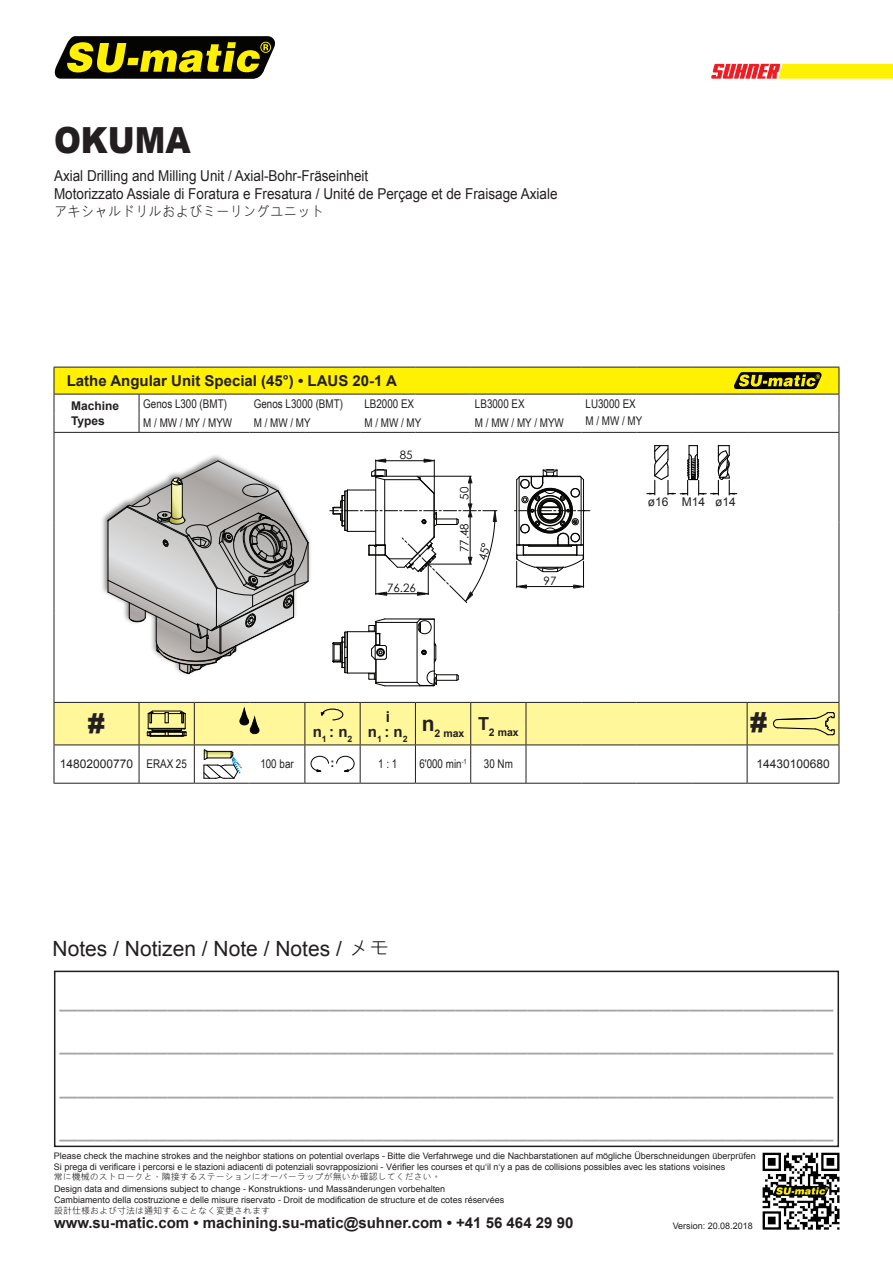
<style>
.page{position:relative;width:893px;height:1263px;background:#fff}
.page>*{position:absolute;margin:0;border:0;box-sizing:border-box;transform-origin:0 0}
.t1{font:36px/43.2px "Minion Pro";color:#a4a5a9;text-align:justify}
.t2{font:900 36px "Arial";color:#231f20;scale:.9 1}
.t3{font:900 27px "Arial";color:#231f20}
.t4{font:21px "Arial";color:#231f20}
.t5{font:15px "Arial";color:#231f20;scale:.9 1}
.t6{font:700 15px "Arial";color:#231f20}
.t7{font:15px "Microsoft Jheng Hei UI Regular";color:#231f20;scale:.9 1}
.t8{font:12px "Arial Narrow";color:#231f20}
.t9{font:12px "Arial";color:#231f20}
.t10{font:700 12px/14.4px "Arial";color:#231f20}
.t11{font:11.55px "Century Gothic";color:#050504}
.t12{font:700 10.5px "Arial";color:#231f20}
.t13{font:9px "Arial";color:#231f20}
.t14{font:9px "Microsoft Jheng Hei UI Regular";color:#231f20}
.s1{font-family:"Microsoft Jheng Hei UI Regular"}
</style>
<div class="page">
<div style="left:54px;top:971px;width:785px;height:176px;border:2px solid #231f20"></div>
<img style="left:762px;top:1152px;width:78px;height:78px">
<svg style="left:711px;top:63px;width:182px;height:16px;background:#fabc33"></svg>
<svg style="left:54px;top:36px;width:221px;height:43px;background:#615d14"></svg>
<hr style="left:54px;top:432px;width:85px;height:1px;background:#231f20">
<hr style="left:54px;top:433px;width:1px;height:89px;background:#231f20">
<hr style="left:139px;top:432px;width:55px;height:1px;background:#231f20">
<hr style="left:194px;top:432px;width:56px;height:1px;background:#231f20">
<hr style="left:250px;top:432px;width:55px;height:1px;background:#231f20">
<hr style="left:305px;top:432px;width:55px;height:1px;background:#231f20">
<hr style="left:360px;top:432px;width:55px;height:1px;background:#231f20">
<hr style="left:415px;top:432px;width:56px;height:1px;background:#231f20">
<hr style="left:471px;top:432px;width:55px;height:1px;background:#231f20">
<hr style="left:526px;top:432px;width:55px;height:1px;background:#231f20">
<hr style="left:581px;top:432px;width:56px;height:1px;background:#231f20">
<hr style="left:637px;top:432px;width:55px;height:1px;background:#231f20">
<hr style="left:692px;top:432px;width:55px;height:1px;background:#231f20">
<hr style="left:839px;top:433px;width:1px;height:89px;background:#231f20">
<hr style="left:54px;top:522px;width:1px;height:90px;background:#231f20">
<hr style="left:839px;top:522px;width:1px;height:90px;background:#231f20">
<hr style="left:54px;top:612px;width:1px;height:90px;background:#231f20">
<hr style="left:139px;top:745px;width:1px;height:38px;background:#231f20">
<hr style="left:194px;top:745px;width:1px;height:38px;background:#231f20">
<hr style="left:304px;top:745px;width:1px;height:38px;background:#231f20">
<hr style="left:360px;top:745px;width:1px;height:38px;background:#231f20">
<hr style="left:415px;top:745px;width:1px;height:38px;background:#231f20">
<hr style="left:470px;top:745px;width:1px;height:38px;background:#231f20">
<hr style="left:54px;top:745px;width:1px;height:38px;background:#231f20">
<hr style="left:54px;top:783px;width:85px;height:1px;background:#231f20">
<hr style="left:139px;top:783px;width:55px;height:1px;background:#231f20">
<hr style="left:194px;top:783px;width:56px;height:1px;background:#231f20">
<hr style="left:250px;top:783px;width:55px;height:1px;background:#231f20">
<hr style="left:305px;top:783px;width:55px;height:1px;background:#231f20">
<hr style="left:360px;top:783px;width:55px;height:1px;background:#231f20">
<hr style="left:415px;top:783px;width:56px;height:1px;background:#231f20">
<hr style="left:471px;top:783px;width:55px;height:1px;background:#231f20">
<hr style="left:526px;top:783px;width:55px;height:1px;background:#231f20">
<hr style="left:581px;top:783px;width:56px;height:1px;background:#231f20">
<hr style="left:637px;top:783px;width:55px;height:1px;background:#231f20">
<hr style="left:692px;top:783px;width:55px;height:1px;background:#231f20">
<hr style="left:747px;top:783px;width:92px;height:1px;background:#231f20">
<hr style="left:839px;top:703px;width:1px;height:41px;background:#231f20">
<hr style="left:747px;top:432px;width:92px;height:1px;background:#231f20">
<hr style="left:839px;top:612px;width:1px;height:90px;background:#231f20">
<hr style="left:526px;top:745px;width:1px;height:38px;background:#231f20">
<hr style="left:747px;top:745px;width:1px;height:38px;background:#231f20">
<hr style="left:839px;top:745px;width:1px;height:38px;background:#231f20">
<svg style="left:54px;top:367px;width:786px;height:65px"></svg>
<img style="left:102px;top:455px;width:209px;height:220px">
<svg style="left:514px;top:469px;width:76px;height:120px"></svg>
<hr style="left:417px;top:622px;width:1px;height:60px;background:#050504">
<hr style="left:434px;top:619px;width:1px;height:52px;background:#050504">
<hr style="left:385px;top:685px;width:35px;height:1px;background:#050504">
<hr style="left:376px;top:682px;width:41px;height:1px;background:#050504">
<hr style="left:376px;top:622px;width:41px;height:1px;background:#050504">
<hr style="left:385px;top:619px;width:35px;height:1px;background:#050504">
<svg style="left:416px;top:670px;width:43px;height:16px"></svg>
<svg style="left:433px;top:641px;width:3px;height:22px"></svg>
<svg style="left:416px;top:618px;width:19px;height:16px"></svg>
<svg style="left:421px;top:649px;width:6px;height:6px"></svg>
<svg style="left:332px;top:618px;width:55px;height:69px"></svg>
<svg style="left:107px;top:460px;width:202px;height:214px"></svg>
<svg style="left:647px;top:445px;width:90px;height:50px"></svg>
<svg style="left:54px;top:702px;width:785px;height:77px"></svg>
<svg style="left:330px;top:459px;width:167px;height:144px"></svg>
<p class="t2" style="left:54px;top:114px;width:153px">OKUMA</p>
<p class="t5" style="left:54px;top:166px;width:351px">Axial Drilling and Milling Unit / Axial-Bohr-Fräseinheit</p>
<p class="t5" style="left:54px;top:184px;width:561px">Motorizzato Assiale di Foratura e Fresatura / Unité de Perçage et de Fraisage Axiale</p>
<p class="t7" style="left:54px;top:202px;width:301px">アキシャルドリルおよびミーリングユニット</p>
<p class="t6" style="left:67px;top:371px;width:332px">Lathe Angular Unit Special (45°) • LAUS 20-1 A</p>
<p class="t10" style="left:71px;top:399px;width:50px">Machine<br>Types</p>
<p class="t8" style="left:143px;top:395px;width:85px">Genos L300 (BMT)</p>
<p class="t8" style="left:254px;top:395px;width:91px">Genos L3000 (BMT)</p>
<p class="t8" style="left:364px;top:395px;width:51px">LB2000 EX</p>
<p class="t8" style="left:475px;top:395px;width:51px">LB3000 EX</p>
<p class="t8" style="left:585px;top:395px;width:52px">LU3000 EX</p>
<p class="t8" style="left:143px;top:414px;width:90px">M / MW / MY / MYW</p>
<p class="t8" style="left:254px;top:414px;width:58px">M / MW / MY</p>
<p class="t8" style="left:364px;top:414px;width:58px">M / MW / MY</p>
<p class="t8" style="left:475px;top:414px;width:90px">M / MW / MY / MYW</p>
<p class="t8" style="left:585px;top:412px;width:58px">M / MW / MY</p>
<p class="t3" style="left:88px;top:704px;width:19px">#</p>
<p class="t11" style="left:400px;top:446px;width:14px">85</p>
<p class="t11" style="left:387px;top:579px;width:30px">76.26</p>
<p class="t11" style="left:456px;top:499px;width:14px;rotate:-90deg">50</p>
<p class="t11" style="left:456px;top:552px;width:30px;rotate:-90deg">77.48</p>
<p class="t11" style="left:544px;top:573px;width:14px">97</p>
<p class="t9" style="left:648px;top:493px;width:90px">ø16 M14 ø14</p>
<p class="t6" style="left:313px;top:721px;width:41px">n<sub>1</sub> : n<sub>2</sub></p>
<p class="t6" style="left:386px;top:706px;width:6px">i</p>
<p class="t6" style="left:368px;top:721px;width:41px">n<sub>1</sub> : n<sub>2</sub></p>
<p class="t12" style="left:422px;top:727px;width:44px"><sup>n</sup>2 max</p>
<p class="t12" style="left:478px;top:725px;width:42px"><sup>T</sup>2 max</p>
<p class="t3" style="left:750px;top:703px;width:19px">#</p>
<p class="t9" style="left:60px;top:756px;width:75px">14802000770</p>
<p class="t8" style="left:146px;top:755px;width:42px">ERAX 25</p>
<p class="t8" style="left:260px;top:755px;width:35px">100 bar</p>
<p class="t10" style="left:331px;top:756px;width:5px">:</p>
<p class="t8" style="left:378px;top:755px;width:21px">1 : 1</p>
<p class="t8" style="left:419px;top:755px;width:49px">6'000 min<sup>-1</sup></p>
<p class="t8" style="left:484px;top:755px;width:30px">30 Nm</p>
<p class="t9" style="left:756px;top:756px;width:75px">14430100680</p>
<p class="t4" style="left:53px;top:934px;width:339px">Notes / Notizen / Note / Notes / <span class="s1">メモ</span></p>
<p class="t1" style="left:59px;top:974px;width:776px">___________________________________________ ___________________________________________ ___________________________________________ ___________________________________________</p>
<p class="t13" style="left:54px;top:1150px;width:703px">Please check the machine strokes and the neighbor stations on potential overlaps - Bitte die Verfahrwege und die Nachbarstationen auf mögliche Überschneidungen überprüfen</p>
<p class="t13" style="left:54px;top:1160px;width:673px">Si prega di verificare i percorsi e le stazioni adiacenti di potenziali sovrapposizioni - Vérifier les courses et qu‘il n‘y a pas de collisions possibles avec les stations voisines</p>
<p class="t14" style="left:54px;top:1171px;width:389px">常に機械のストロークと、隣接するステーションにオーバーラップが無いか確認してください。</p>
<p class="t13" style="left:54px;top:1183px;width:393px">Design data and dimensions subject to change - Konstruktions- und Massänderungen vorbehalten</p>
<p class="t13" style="left:54px;top:1194px;width:452px">Cambiamento della costruzione e delle misure riservato - Droit de modification de structure et de cotes réservées</p>
<p class="t14" style="left:54px;top:1204px;width:217px">設計仕様および寸法は通知することなく変更されます</p>
<p class="t6" style="left:54px;top:1212px;width:521px">www.su-matic.com • machining.su-matic@suhner.com • +41 56 464 29 90</p>
<p class="t13" style="left:673px;top:1220px;width:82px">Version: 20.08.2018</p>
</div>
